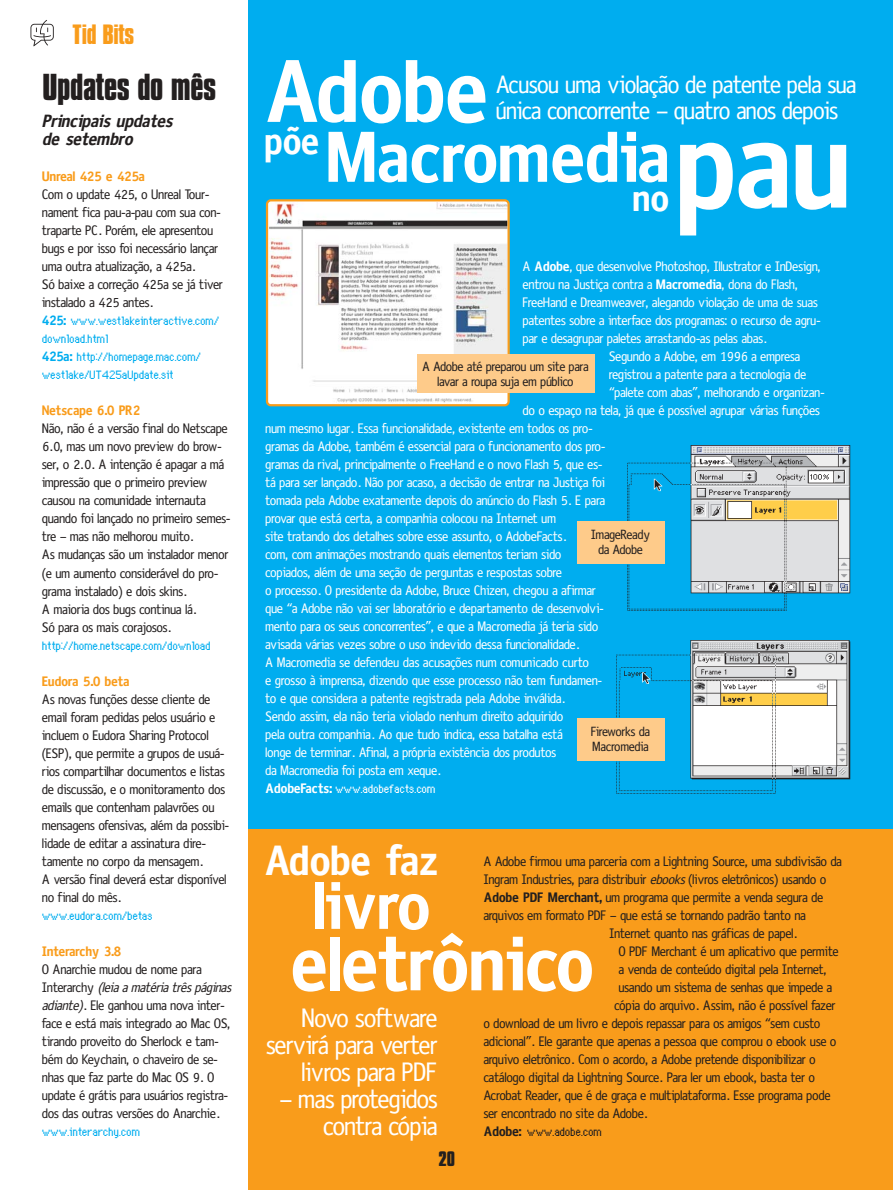
<style>
.page{position:relative;width:893px;height:1190px;background:#fff}
.page>*{position:absolute;margin:0;border:0;box-sizing:border-box;transform-origin:0 0}
.t1{font:700 126.9px "Obscena";color:#fff}
.t2{font:700 90.15px "Obscena";color:#fff}
.t3{font:700 78.15px "Obscena";color:#fff}
.t4{font:700 72.9px "Obscena";color:#fff}
.t5{font:700 68.25px "Obscena";color:#fff}
.t6{font:700 42.9px "Obscena";color:#fff}
.t7{font:700 32.25px "Compacta BT";letter-spacing:-.015em;color:#231f1f}
.t8{font:27px/27px "Obscena";letter-spacing:-.01em;color:#fff;text-align:right}
.t9{font:25.5px/25.5px "Obscena";letter-spacing:-.01em;color:#fff}
.t10{font:700 24px "Compacta BT";letter-spacing:-.015em;color:#f99c1b}
.t11{font:italic 700 18px/18px "Obscena";color:#231f1f}
.t12{font:700 18px "Compacta BT";color:#231f1f}
.t13{font:13.95px/18px "Obscena";color:#231f1f}
.t14{font:13.95px/18px "Obscena";color:#fff}
.t15{font:700 13.95px "Obscena";color:#f99c1b}
.t16{font:13.5px/18px "Genoveva";color:#00adef}
.t17{font:13.5px/15px "Obscena";color:#231f1f;text-align:center}
.t18{font:13.5px "Genoveva";color:#fff}
.t19{font:13.5px "Genoveva";color:#231f1f}
.s1{font-family:"Obscena";font-weight:700;font-size:13.95px}
.s2{font-style:italic}
.s3{font-weight:700}
</style>
<div class="page">
<div style="left:249px;top:0;width:643px;height:829px;background:#00adef"></div>
<div style="left:249px;top:829px;width:643px;height:361px;background:#f99c1b"></div>
<img style="left:627px;top:445px;width:223px;height:165px">
<img style="left:617px;top:640px;width:233px;height:153px">
<img style="left:269px;top:202px;width:237px;height:201px">
<div style="left:266px;top:199px;width:243px;height:207px;border:2px solid #f99c1b;border-radius:4px"></div>
<div style="left:577px;top:521px;width:87px;height:42px;background:#fecb8a"></div>
<div style="left:417px;top:354px;width:177px;height:39px;background:#fecb8a"></div>
<div style="left:577px;top:718px;width:87px;height:42px;background:#fecb8a"></div>
<svg style="left:30px;top:20px;width:24px;height:26px"></svg>
<h3 class="t10" style="left:73px;top:24px;width:63px">Tid Bits</h3>
<h3 class="t7" style="left:43px;top:73px;width:175px">Updates do mês</h3>
<p class="t11" style="left:43px;top:113px;width:135px">Principais up dates de setembro</p>
<p class="t15" style="left:43px;top:172px;width:104px">Unreal 425 e 425a</p>
<p class="t13" style="left:43px;top:187px;width:182px">Com o update 425, o Unreal Tour&shy;nament fica pau-a-pau com sua con&shy;traparte PC. Porém, ele apresentou bugs e por isso foi necessário lançar uma outra atualização, a 425a.<br>Só baixe a correção 425a se já tiver instalado a 425 antes.</p>
<p class="t16" style="left:43px;top:312px;width:179px"><span class="s1">425:</span> www.westlakeinteractive.com/ download.html<br><span class="s1">425a:</span> http://homepage.mac.com/ westlake/UT425aUpdate.sit</p>
<p class="t15" style="left:43px;top:406px;width:99px">Netscape 6.0 PR2</p>
<p class="t13" style="left:43px;top:421px;width:190px">Não, não é a versão final do Netscape<br>6.0, mas um novo preview do brow&shy;ser, o 2.0. A intenção é apagar a má impressão que o primeiro preview causou na comunidade internauta quando foi lançado no primeiro semes&shy;tre – mas não melhorou muito.<br>As mudanças são um instalador menor (e um aumento considerável do pro&shy;grama instalado) e dois skins.<br>A maioria dos bugs continua lá.<br>Só para os mais corajosos.</p>
<p class="t16" style="left:43px;top:636px;width:170px">http://home.netscape.com/download</p>
<p class="t15" style="left:43px;top:676px;width:89px">Eudora 5.0 beta</p>
<p class="t13" style="left:43px;top:691px;width:188px">As novas funções desse cliente de email foram pedidas pelos usuário e incluem o Eudora Sharing Protocol (ESP), que permite a grupos de usuá&shy;rios compartilhar documentos e listas de discussão, e o monitoramento dos emails que contenham palavrões ou mensagens ofensivas, além da possibi&shy;lidade de editar a assinatura dire&shy;tamente no corpo da mensagem.<br>A versão final deverá estar disponível no final do mês.</p>
<p class="t16" style="left:43px;top:906px;width:112px">www.eudora.com/betas</p>
<p class="t15" style="left:43px;top:946px;width:80px">Interarchy 3.8</p>
<p class="t13" style="left:43px;top:961px;width:193px">O Anarchie mudou de nome para<br>I n t e r a r c h y <span class="s2">(leia a matéria três páginas adiante)</span>. Ele ganhou uma nova inter&shy;face e está mais integrado ao Mac OS, tirando proveito do Sherlock e tam&shy;bém do Keychain, o chaveiro de se&shy;nhas que faz parte do Mac OS 9. O update é grátis para usuários registra&shy;dos das outras versões do Anarchie.</p>
<p class="t16" style="left:43px;top:1122px;width:99px">www.interarchy.com</p>
<h2 class="t2" style="left:267px;top:60px;width:225px">Adobe</h2>
<h3 class="t4" style="left:266px;top:132px;width:407px"><sup>põe</sup> Macromedia<sub>no</sub></h3>
<h3 class="t9" style="left:496px;top:74px;width:362px">Acusou uma violação de patente pela sua única concorrente – quatro anos depois</h3>
<h1 class="t1" style="left:680px;top:121px;width:176px">pau</h1>
<p class="t14" style="left:523px;top:259px;width:299px">A <span class="s3">Adobe</span>, que desenvolve Photoshop, Illustrator e InDesign,</p>
<p class="t14" style="left:523px;top:277px;width:277px">entrou na Justiça contra a <span class="s3">Macromedia</span>, dona do Flash,</p>
<p class="t14" style="left:523px;top:295px;width:296px">FreeHand e Dreamweaver, alegando violação de uma de suas</p>
<p class="t14" style="left:523px;top:313px;width:299px">patentes sobre a interface dos programas: o recurso de agru-</p>
<p class="t14" style="left:523px;top:331px;width:246px">par e desagrupar paletes arrastando-as pelas abas.</p>
<p class="t14" style="left:609px;top:349px;width:193px">Segundo a Adobe, em 1996 a empresa</p>
<p class="t14" style="left:609px;top:367px;width:199px">registrou a patente para a tecnologia de</p>
<p class="t14" style="left:609px;top:385px;width:217px">“palete com abas”, melhorando e organizan-</p>
<p class="t14" style="left:523px;top:403px;width:298px">do o espaço na tela, já que é possível agrupar várias funções</p>
<p class="t17" style="left:422px;top:360px;width:168px">A Adobe até preparou um site para lavar a roupa suja em público</p>
<p class="t14" style="left:266px;top:421px;width:341px">num mesmo lugar. Essa funcionalidade, existente em todos os pro&shy;gramas da Adobe, também é essencial para o funcionamento dos pro&shy;gramas da rival, principalmente o FreeHand e o novo Flash 5, que es&shy;tá para ser lançado. Não por acaso, a decisão de entrar na Justiça foi tomada pela Adobe exatamente depois do anúncio do Flash 5. E para provar que está certa, a companhia colocou na Internet um<br>site tratando dos detalhes sobre esse assunto, o AdobeFacts.<br>com, com animações mostrando quais elementos teriam sido copiados, além de uma seção de perguntas e respostas sobre<br>o processo. O presidente da Adobe, Bruce Chizen, chegou a afirmar que “a Adobe não vai ser laboratório e departamento de desenvolvi&shy;mento para os seus concorrentes”, e que a Macromedia já teria sido avisada várias vezes sobre o uso indevido dessa funcionalidade.<br>A Macromedia se defendeu das acusações num comunicado curto<br>e grosso à imprensa, dizendo que esse processo não tem fundamen&shy;to e que considera a patente registrada pela Adobe inválida.<br>Sendo assim, ela não teria violado nenhum direito adquirido<br>pela outra companhia. Ao que tudo indica, essa batalha está<br>longe de terminar. Afinal, a própria existência dos produtos<br>da Macromedia foi posta em xeque.</p>
<p class="t18" style="left:266px;top:781px;width:171px"><span class="s1">AdobeFacts:</span> www.adobefacts.com</p>
<p class="t17" style="left:591px;top:528px;width:61px">ImageReady da Adobe</p>
<p class="t17" style="left:591px;top:725px;width:60px;text-align:left">Fireworks da<br>Macromedia</p>
<h3 class="t6" style="left:266px;top:846px;width:175px">Adobe faz</h3>
<p class="t13" style="left:484px;top:853px;width:360px">A Adobe firmou uma parceria com a Lightning Source, uma subdivisão da</p>
<p class="t13" style="left:484px;top:871px;width:344px">Ingram Industries, para distribuir <span class="s2">ebooks</span>(livros eletrônicos) usando o</p>
<p class="t13" style="left:484px;top:889px;width:341px"><span class="s3">Adobe PDF Merchant,</span> um programa que permite a venda segura de</p>
<p class="t13" style="left:484px;top:907px;width:324px">arquivos em formato PDF – que está se tornando padrão tanto na</p>
<p class="t13" style="left:609px;top:925px;width:190px">Internet quanto nas gráficas de papel.</p>
<p class="t13" style="left:619px;top:943px;width:221px">O PDF Merchant é um aplicativo que permite</p>
<p class="t13" style="left:619px;top:961px;width:209px">a venda de conteúdo digital pela Internet,</p>
<p class="t13" style="left:619px;top:979px;width:215px">usando um sistema de senhas que impede a</p>
<p class="t13" style="left:615px;top:997px;width:223px">cópia do arquivo. Assim, não é possível fazer</p>
<p class="t13" style="left:484px;top:1015px;width:338px">o download de um livro e depois repassar para os amigos “sem custo</p>
<p class="t13" style="left:484px;top:1033px;width:354px">adicional”. Ele garante que apenas a pessoa que comprou o ebook use o</p>
<p class="t13" style="left:484px;top:1051px;width:333px">arquivo eletrônico. Com o acordo, a Adobe pretende disponibilizar o</p>
<p class="t13" style="left:484px;top:1069px;width:333px">catálogo digital da Lightning Source. Para ler um ebook, basta ter o</p>
<p class="t13" style="left:484px;top:1087px;width:348px">Acrobat Reader, que é de graça e multiplataforma. Esse programa pode</p>
<p class="t13" style="left:484px;top:1105px;width:166px">ser encontrado no site da Adobe.</p>
<p class="t19" style="left:484px;top:1123px;width:120px"><span class="s1">Adobe:</span> www.adobe.com</p>
<h3 class="t5" style="left:315px;top:882px;width:119px">livro</h3>
<h3 class="t3" style="left:293px;top:936px;width:304px">eletrônico</h3>
<h3 class="t8" style="left:267px;top:1007px;width:172px">Novo software servirá para verter livros para PDF</h3>
<h3 class="t8" style="left:280px;top:1088px;width:159px">– mas protegidos contra cópia</h3>
<p class="t12" style="left:438px;top:1150px;width:18px">20</p>
</div>
